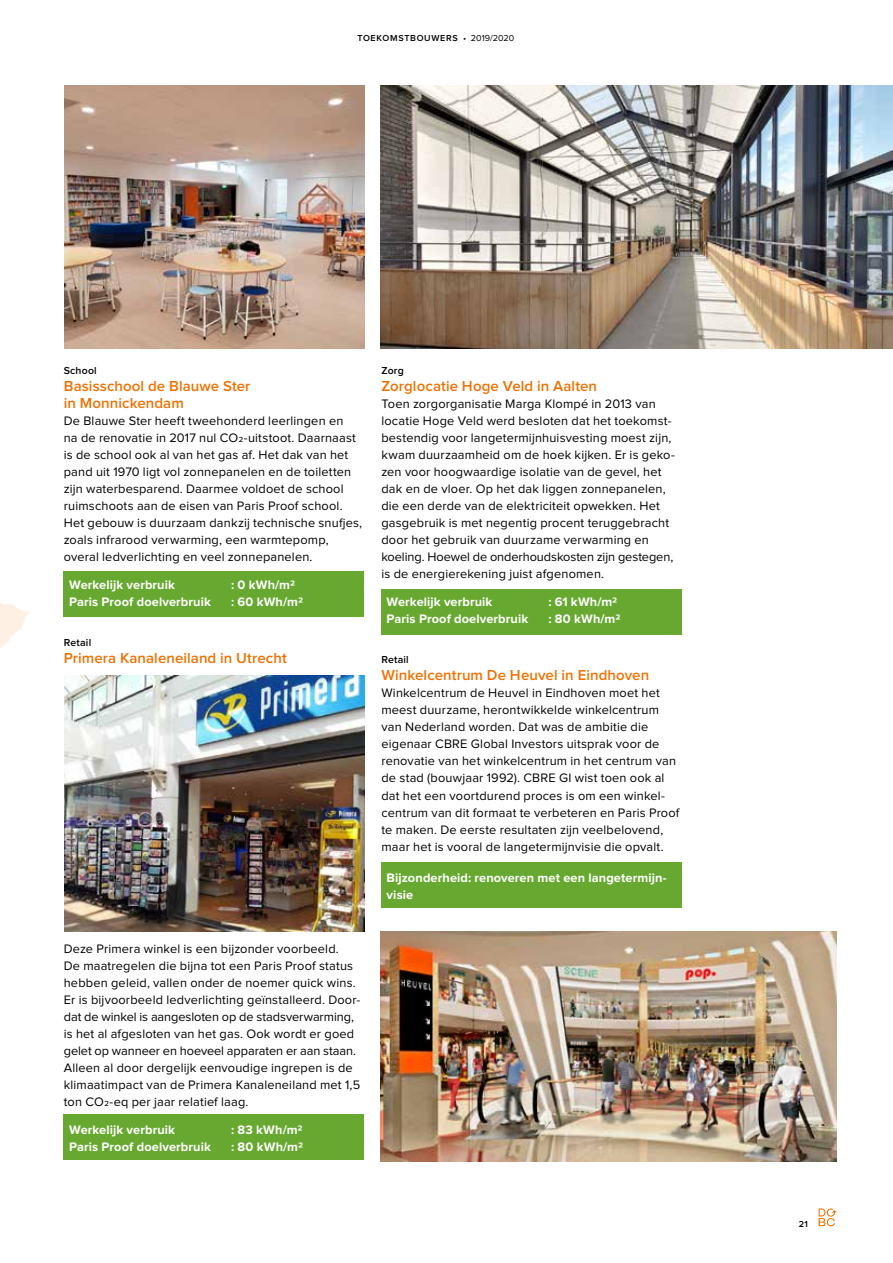
<style>
.page{position:relative;width:893px;height:1263px;background:#fff}
.page>*{position:absolute;margin:0;border:0;box-sizing:border-box;transform-origin:0 0}
.t1{font:600 15px/17px "Proxima Nova";letter-spacing:.005em;color:#ee7203}
.t2{font:12.75px/17px "Proxima Nova";letter-spacing:.015em;color:#000}
.t3{font:700 12.75px/17px "Proxima Nova";letter-spacing:.01em;color:#fff}
.t4{font:600 10.5px "Proxima Nova";letter-spacing:.02em;color:#000}
.t5{font:600 9px "Proxima Nova";letter-spacing:.075em;color:#000}
.s1{font-weight:400}
</style>
<div class="page">
<svg style="left:819px;top:1208px;width:17px;height:18px"></svg>
<svg style="left:0;top:603px;width:29px;height:45px"></svg>
<img style="left:381px;top:932px;width:455px;height:229px">
<img style="left:64px;top:85px;width:300px;height:263px">
<img style="left:64px;top:675px;width:300px;height:257px">
<img style="left:381px;top:85px;width:512px;height:263px">
<div style="left:64px;top:571px;width:300px;height:46px;background:#67a930"></div>
<div style="left:381px;top:589px;width:300px;height:45px;background:#67a930"></div>
<div style="left:64px;top:1114px;width:300px;height:46px;background:#67a930"></div>
<div style="left:381px;top:862px;width:300px;height:45px;background:#67a930"></div>
<p class="t5" style="left:357px;top:34px;width:158px">TOEKOMSTBOUWERS <span class="s1">• 2019/2020</span></p>
<p class="t4" style="left:64px;top:366px;width:35px">School</p>
<p class="t1" style="left:64px;top:378px;width:188px">Basisschool de Blauwe Ster in Monnickendam</p>
<p class="t2" style="left:64px;top:413px;width:300px">De Blauwe Ster heeft tweehonderd leerlingen en<br>na de renovatie in 2017 nul CO2-uitstoot. Daarnaast is de school ook al van het gas af. Het dak van het pand uit 1970 ligt vol zonnepanelen en de toiletten zijn waterbesparend. Daarmee voldoet de school ruimschoots aan de eisen van Paris Proof school.<br>Het gebouw is duurzaam dankzij technische snufjes, zoals infrarood verwarming, een warmtepomp, overal ledverlichting en veel zonnepanelen.</p>
<p class="t4" style="left:381px;top:366px;width:24px">Zorg</p>
<p class="t1" style="left:381px;top:378px;width:217px">Zorglocatie Hoge Veld in Aalten</p>
<p class="t2" style="left:381px;top:396px;width:295px">Toen zorgorganisatie Marga Klompé in 2013 van locatie Hoge Veld werd besloten dat het toekomst&shy;bestendig voor langetermijnhuisvesting moest zijn, kwam duurzaamheid om de hoek kijken. Er is geko&shy;zen voor hoogwaardige isolatie van de gevel, het dak en de vloer. Op het dak liggen zonnepanelen, die een derde van de elektriciteit opwekken. Het gasgebruik is met negentig procent teruggebracht door het gebruik van duurzame verwarming en koeling. Hoewel de onderhoudskosten zijn gestegen, is de energierekening juist afgenomen.</p>
<p class="t3" style="left:69px;top:577px;width:107px">Werkelijk verbruik</p>
<p class="t3" style="left:231px;top:577px;width:66px">: 0 kWh/m2</p>
<p class="t3" style="left:69px;top:594px;width:143px">Paris Proof doelverbruik</p>
<p class="t3" style="left:231px;top:594px;width:73px">: 60 kWh/m2</p>
<p class="t3" style="left:387px;top:594px;width:107px">Werkelijk verbruik</p>
<p class="t3" style="left:549px;top:594px;width:70px">: 61 kWh/m2</p>
<p class="t3" style="left:387px;top:611px;width:143px">Paris Proof doelverbruik</p>
<p class="t3" style="left:549px;top:611px;width:73px">: 80 kWh/m2</p>
<p class="t4" style="left:64px;top:638px;width:29px">Retail</p>
<p class="t1" style="left:64px;top:651px;width:224px">Primera Kanaleneiland in Utrecht</p>
<p class="t2" style="left:64px;top:940px;width:298px">Deze Primera winkel is een bijzonder voorbeeld.<br>De maatregelen die bijna tot een Paris Proof status hebben geleid, vallen onder de noemer quick wins.<br>Er is bijvoorbeeld ledverlichting geïnstalleerd. Door&shy;dat de winkel is aangesloten op de stadsverwarming, is het al afgesloten van het gas. Ook wordt er goed gelet op wanneer en hoeveel apparaten er aan staan.<br>Alleen al door dergelijk eenvoudige ingrepen is de klimaatimpact van de Primera Kanaleneiland met 1,5 ton CO2-eq per jaar relatief laag.</p>
<p class="t3" style="left:69px;top:1121px;width:107px">Werkelijk verbruik</p>
<p class="t3" style="left:231px;top:1121px;width:73px">: 83 kWh/m2</p>
<p class="t3" style="left:69px;top:1138px;width:143px">Paris Proof doelverbruik</p>
<p class="t3" style="left:231px;top:1138px;width:73px">: 80 kWh/m2</p>
<p class="t4" style="left:381px;top:655px;width:29px">Retail</p>
<p class="t1" style="left:381px;top:668px;width:269px">Winkelcentrum De Heuvel in Eindhoven</p>
<p class="t2" style="left:381px;top:685px;width:299px">Winkelcentrum de Heuvel in Eindhoven moet het meest duurzame, herontwikkelde winkelcentrum van Nederland worden. Dat was de ambitie die eigenaar CBRE Global Investors uitsprak voor de renovatie van het winkelcentrum in het centrum van de stad (bouwjaar 1992). CBRE GI wist toen ook al dat het een voortdurend proces is om een winkel&shy;centrum van dit formaat te verbeteren en Paris Proof te maken. De eerste resultaten zijn veelbelovend, maar het is vooral de langetermijnvisie die opvalt.</p>
<p class="t3" style="left:387px;top:869px;width:282px">Bijzonderheid: renoveren met een langetermijn&shy;visie</p>
<p class="t5" style="left:799px;top:1220px;width:10px">21</p>
</div>
